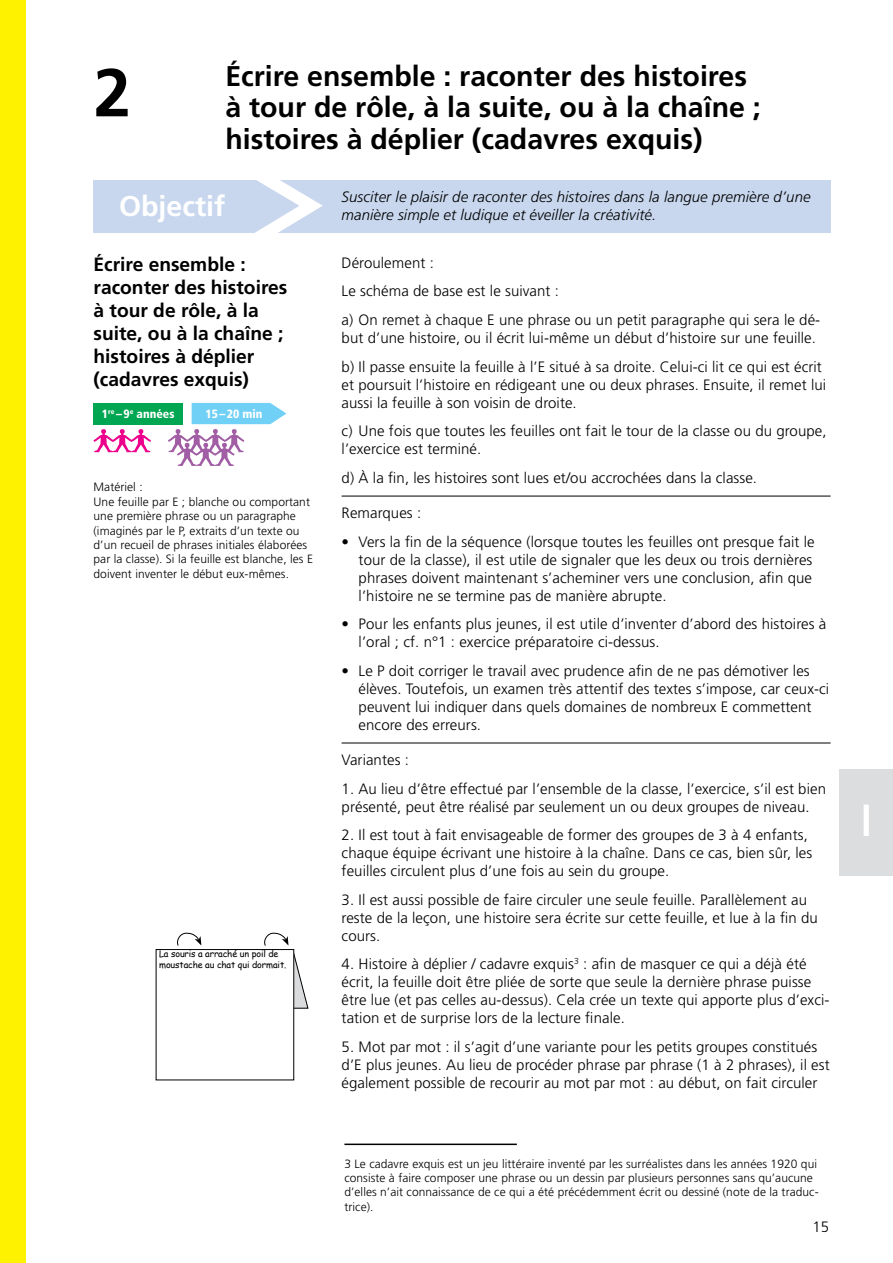
<style>
.page{position:relative;width:893px;height:1263px;background:#fff}
.page>*{position:absolute;margin:0;border:0;box-sizing:border-box;transform-origin:0 0}
.t1{font:700 67.5px "Frutiger";color:#000}
.t2{font:700 condensed 45px "Frutiger";color:#fff;scale:.9 1}
.t3{font:700 28.5px/31.5px "Frutiger";color:#000}
.t4{font:700 28.5px "Frutiger";color:#fff}
.t5{font:700 19.2px/23.1px "Frutiger";color:#000}
.t6{font:300 15px/18px "Frutiger";letter-spacing:.005em;color:#000}
.t7{font:300 15px/18px "Frutiger LT Pro";letter-spacing:.005em;color:#000}
.t8{font:italic 300 15px/18px "Frutiger";letter-spacing:.005em;color:#000}
.t9{font:300 12px/14.4px "Frutiger";letter-spacing:.005em;color:#000}
.t10{font:900 condensed 12px "Frutiger";color:#fff}
.t11{font:9px/10.5px "Comic Sans MS";letter-spacing:-.01em;color:#000}
</style>
<div class="page">
<div style="left:94px;top:180px;width:737px;height:53px;background:#c8d7ee"></div>
<hr style="left:342px;top:496px;width:489px;height:1px;background:#000">
<hr style="left:342px;top:743px;width:489px;height:1px;background:#000">
<svg style="left:93px;top:429px;width:58px;height:23px"></svg>
<svg style="left:263px;top:933px;width:45px;height:75px"></svg>
<svg style="left:177px;top:933px;width:24px;height:13px"></svg>
<svg style="left:255px;top:180px;width:68px;height:53px"></svg>
<div style="left:840px;top:770px;width:53px;height:106px;background:#dcddde"></div>
<hr style="left:344px;top:1143px;width:173px;height:2px;background:#000">
<svg style="left:168px;top:403px;width:118px;height:63px"></svg>
<div style="left:94px;top:403px;width:89px;height:21px;background:#00a651"></div>
<div style="left:0;top:0;width:26px;height:1263px;background:#fff200"></div>
<h1 class="t1" style="left:94px;top:53px;width:39px">2</h1>
<h3 class="t3" style="left:225px;top:60px;width:537px">Écrire ensemble : raconter des histoires à tour de rôle, à la suite, ou à la chaîne ; histoires à déplier (cadavres exquis)</h3>
<h3 class="t4" style="left:119px;top:190px;width:108px">Objectif</h3>
<p class="t5" style="left:94px;top:253px;width:195px">Écrire ensemble : raconter des histoires à tour de rôle, à la suite, ou à la chaîne ; histoires à déplier (cadavres exquis)</p>
<p class="t10" style="left:102px;top:406px;width:74px">1<sup>re</sup> –9<sup>e</sup> années</p>
<p class="t10" style="left:205px;top:406px;width:59px">15–20 min</p>
<p class="t9" style="left:94px;top:480px;width:221px">Matériel :<br>Une feuille par E ; blanche ou comportant une première phrase ou un paragraphe (imaginés par le P, extraits d’un texte ou d’un recueil de phrases initiales élaborées par la classe). Si la feuille est blanche, les E doivent inventer le début eux-mêmes.</p>
<p class="t11" style="left:159px;top:948px;width:129px">La souris a arraché un poil de moustache au chat qui dormait.</p>
<p class="t8" style="left:342px;top:188px;width:470px">Susciter le plaisir de raconter des histoires dans la langue première d’une manière simple et ludique et éveiller la créativité.</p>
<p class="t6" style="left:342px;top:248px;width:480px;line-height:28.7px">Déroulement :<br>Le schéma de base est le suivant :<br>a) On remet à chaque E une phrase ou un petit paragraphe qui sera le dé-</p>
<p class="t6" style="left:342px;top:323px;width:482px;line-height:28.7px">but d’une histoire, ou il écrit lui-même un début d’histoire sur une feuille. b) Il passe ensuite la feuille à l’E situé à sa droite. Celui-ci lit ce qui est écrit</p>
<p class="t6" style="left:342px;top:375px;width:486px">et poursuit l’histoire en rédigeant une ou deux phrases. Ensuite, il remet lui aussi la feuille à son voisin de droite.</p>
<p class="t6" style="left:342px;top:422px;width:486px">c) Une fois que toutes les feuilles ont fait le tour de la classe ou du groupe, l’exercice est terminé.</p>
<p class="t6" style="left:342px;top:469px;width:417px">d) À la fin, les histoires sont lues et/ou accrochées dans la classe.</p>
<p class="t6" style="left:342px;top:504px;width:81px">Remarques :</p>
<p class="t6" style="left:359px;top:532px;width:458px;text-indent:-17px">• Vers la fin de la séquence (lorsque toutes les feuilles ont presque fait le tour de la classe), il est utile de signaler que les deux ou trois dernières phrases doivent maintenant s’acheminer vers une conclusion, afin que l’histoire ne se termine pas de manière abrupte.</p>
<p class="t6" style="left:359px;top:615px;width:469px;text-indent:-17px">• Pour les enfants plus jeunes, il est utile d’inventer d’abord des histoires à l’oral ; cf. n°1 : exercice préparatoire ci-dessus.</p>
<p class="t6" style="left:359px;top:662px;width:472px;text-indent:-17px">• Le P doit corriger le travail avec prudence afin de ne pas démotiver les élèves. Toutefois, un examen très attentif des textes s’impose, car ceux-ci peuvent lui indiquer dans quels domaines de nombreux E commettent encore des erreurs.</p>
<p class="t6" style="left:342px;top:751px;width:69px">Variantes :</p>
<p class="t6" style="left:342px;top:779px;width:486px">1. Au lieu d’être effectué par l’ensemble de la classe, l’exercice, s’il est bien présenté, peut être réalisé par seulement un ou deux groupes de niveau.</p>
<p class="t6" style="left:342px;top:826px;width:472px">2. Il est tout à fait envisageable de former des groupes de 3 à 4 enfants, chaque équipe écrivant une histoire à la chaîne. Dans ce cas, bien sûr, les feuilles circulent plus d’une fois au sein du groupe.</p>
<p class="t6" style="left:342px;top:891px;width:478px">3. Il est aussi possible de faire circuler une seule feuille. Parallèlement au reste de la leçon, une histoire sera écrite sur cette feuille, et lue à la fin du cours.</p>
<p class="t7" style="left:342px;top:955px;width:489px">4. Histoire à déplier / cadavre exquis<sup>3</sup> : afin de masquer ce qui a déjà été écrit, la feuille doit être pliée de sorte que seule la dernière phrase puisse être lue (et pas celles au-dessus). Cela crée un texte qui apporte plus d’exci&shy;tation et de surprise lors de la lecture finale.</p>
<p class="t6" style="left:342px;top:1038px;width:490px">5. Mot par mot : il s’agit d’une variante pour les petits groupes constitués d’E plus jeunes. Au lieu de procéder phrase par phrase (1 à 2 phrases), il est également possible de recourir au mot par mot : au début, on fait circuler</p>
<p class="t9" style="left:344px;top:1156px;width:476px">3 Le cadavre exquis est un jeu littéraire inventé par les surréalistes dans les années 1920 qui consiste à faire composer une phrase ou un dessin par plusieurs personnes sans qu’aucune d’elles n’ait connaissance de ce qui a été précédemment écrit ou dessiné (note de la traduc&shy;trice).</p>
<p class="t6" style="left:812px;top:1218px;width:18px">15</p>
<h2 class="t2" style="left:861px;top:794px;width:14px">I</h2>
</div>
